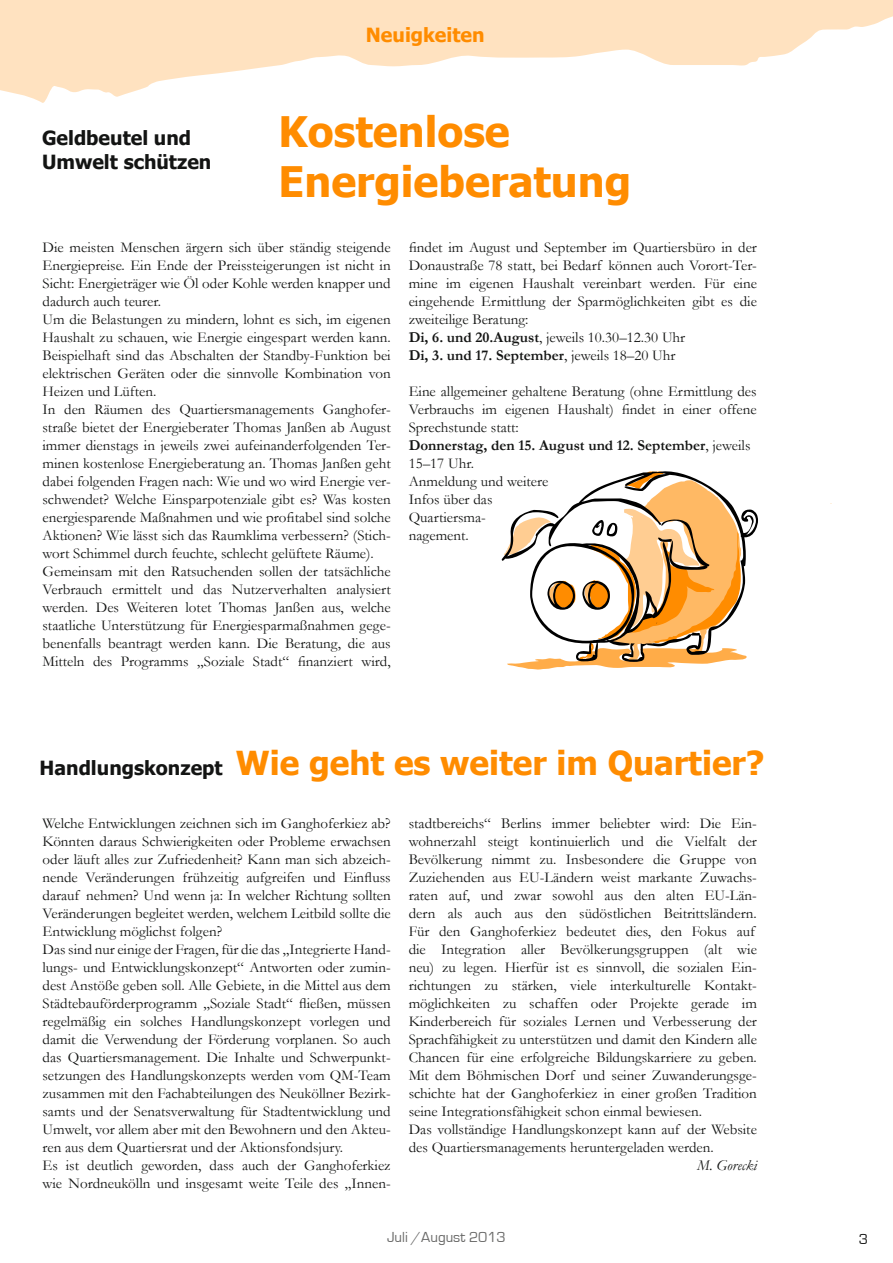
<style>
.page{position:relative;width:893px;height:1263px;background:#fff}
.page>*{position:absolute;margin:0;border:0;box-sizing:border-box;transform-origin:0 0}
.t1{font:700 42px/50.4px "Tahoma";color:#ff8c00}
.t2{font:700 33px "Tahoma";color:#ff8c00}
.t3{font:700 19.5px/23.4px "Tahoma";color:#131413}
.t4{font:700 19.5px "Tahoma";color:#ff8c00}
.t5{font:15px/18px "Garamond";color:#131413}
.t6{font:15px "Eurostile";color:#686867}
.t7{font:italic 15px "Garamond";color:#131413}
.t8{font:15px "Eurostile";color:#131413}
.s1{font-weight:700}
</style>
<div class="page">
<svg style="left:0;top:0;width:893px;height:103px;fill:#ffe2c0"></svg>
<svg style="left:504px;top:471px;width:243px;height:199px"></svg>
<h3 class="t3" style="left:42px;top:125px;width:171px">Geldbeutel und<br>Umwelt schützen</h3>
<h3 class="t4" style="left:366px;top:22px;width:120px">Neuigkeiten</h3>
<h1 class="t1" style="left:279px;top:104px;width:354px">Kostenlose<br>Energieberatung</h1>
<p class="t5" style="left:43px;top:238px;width:350px">Die meisten Menschen ärgern sich über ständig steigende Energiepreise. Ein Ende der Preissteigerungen ist nicht in Sicht: Energieträger wie Öl oder Kohle werden knapper und dadurch auch teurer.<br>Um die Belastungen zu mindern, lohnt es sich, im eigenen Haushalt zu schauen, wie Energie eingespart werden kann.<br>Beispielhaft sind das Abschalten der Standby-Funktion bei elektrischen Geräten oder die sinnvolle Kombination von Heizen und Lüften.<br>In den Räumen des Quartiersmanagements Ganghofer&shy;straße bietet der Energieberater Thomas Janßen ab August immer dienstags in jeweils zwei aufeinanderfolgenden Ter&shy;minen kostenlose Energieberatung an. Thomas Janßen geht dabei folgenden Fragen nach: Wie und wo wird Energie ver&shy;schwendet? Welche Einsparpotenziale gibt es? Was kosten energiesparende Maßnahmen und wie profitabel sind solche Aktionen? Wie lässt sich das Raumklima verbessern? (Stich&shy;wort Schimmel durch feuchte, schlecht gelüftete Räume).<br>Gemeinsam mit den Ratsuchenden sollen der tatsächliche Verbrauch ermittelt und das Nutzerverhalten analysiert werden. Des Weiteren lotet Thomas Janßen aus, welche staatliche Unterstützung für Energiesparmaßnahmen gege&shy;benenfalls beantragt werden kann. Die Beratung, die aus Mitteln des Programms „Soziale Stadt“ finanziert wird,</p>
<p class="t5" style="left:409px;top:238px;width:350px">findet im August und September im Quartiersbüro in der Donaustraße 78 statt, bei Bedarf können auch Vorort-Ter&shy;mine im eigenen Haushalt vereinbart werden. Für eine eingehende Ermittlung der Sparmöglichkeiten gibt es die zweiteilige Beratung:<br><span class="s1">Di, 6. und 20.August</span>, jeweils 10.30–12.30 Uhr<br><span class="s1">Di, 3. und 17. September</span>, jeweils 18–20 Uhr</p>
<p class="t5" style="left:409px;top:382px;width:349px">Eine allgemeiner gehaltene Beratung (ohne Ermittlung des<br>Verbrauchs im eigenen Haushalt) findet in einer offene<br>Sprechstunde statt:<br><span class="s1">Donnerstag, den 15. August und 12. September</span>, jeweils<br>15–17 Uhr.<br>Anmeldung und weitere<br>Infos über das<br>Quartiersma-<br>nagement.</p>
<h3 class="t3" style="left:40px;top:755px;width:184px">Handlungskonzept</h3>
<h2 class="t2" style="left:236px;top:739px;width:530px">Wie geht es weiter im Quartier?</h2>
<p class="t5" style="left:43px;top:814px;width:350px">Welche Entwicklungen zeichnen sich im Ganghoferkiez ab?<br>Könnten daraus Schwierigkeiten oder Probleme erwachsen oder läuft alles zur Zufriedenheit? Kann man sich abzeich&shy;nende Veränderungen frühzeitig aufgreifen und Einfluss darauf nehmen? Und wenn ja: In welcher Richtung sollten Veränderungen begleitet werden, welchem Leitbild sollte die Entwicklung möglichst folgen?<br>Das sind nur einige der Fragen, für die das „Integrierte Hand&shy;lungs- und Entwicklungskonzept“ Antworten oder zumin&shy;dest Anstöße geben soll. Alle Gebiete, in die Mittel aus dem Städtebauförderprogramm „Soziale Stadt“ fließen, müssen regelmäßig ein solches Handlungskonzept vorlegen und damit die Verwendung der Förderung vorplanen. So auch das Quartiersmanagement. Die Inhalte und Schwerpunkt&shy;setzungen des Handlungskonzepts werden vom QM-Team zusammen mit den Fachabteilungen des Neuköllner Bezirk&shy;samts und der Senatsverwaltung für Stadtentwicklung und Umwelt, vor allem aber mit den Bewohnern und den Akteu&shy;ren aus dem Quartiersrat und der Aktionsfondsjury.<br>Es ist deutlich geworden, dass auch der Ganghoferkiez wie Nordneukölln und insgesamt weite Teile des „Innen-</p>
<p class="t5" style="left:409px;top:814px;width:350px">stadtbereichs“ Berlins immer beliebter wird: Die Ein&shy;wohnerzahl steigt kontinuierlich und die Vielfalt der Bevölkerung nimmt zu. Insbesondere die Gruppe von Zuziehenden aus EU-Ländern weist markante Zuwachs&shy;raten auf, und zwar sowohl aus den alten EU-Län&shy;dern als auch aus den südöstlichen Beitrittsländern.<br>Für den Ganghoferkiez bedeutet dies, den Fokus auf die Integration aller Bevölkerungsgruppen (alt wie neu) zu legen. Hierfür ist es sinnvoll, die sozialen Ein&shy;richtungen zu stärken, viele interkulturelle Kontakt&shy;möglichkeiten zu schaffen oder Projekte gerade im Kinderbereich für soziales Lernen und Verbesserung der Sprachfähigkeit zu unterstützen und damit den Kindern alle Chancen für eine erfolgreiche Bildungskarriere zu geben.<br>Mit dem Böhmischen Dorf und seiner Zuwanderungsge&shy;schichte hat der Ganghoferkiez in einer großen Tradition seine Integrationsfähigkeit schon einmal bewiesen.<br>Das vollständige Handlungskonzept kann auf der Website des Quartiersmanagements heruntergeladen werden.</p>
<p class="t7" style="left:697px;top:1155px;width:61px">M. Gorecki</p>
<p class="t6" style="left:387px;top:1229px;width:120px">Juli /August 2013</p>
<p class="t8" style="left:859px;top:1231px;width:11px">3</p>
</div>
